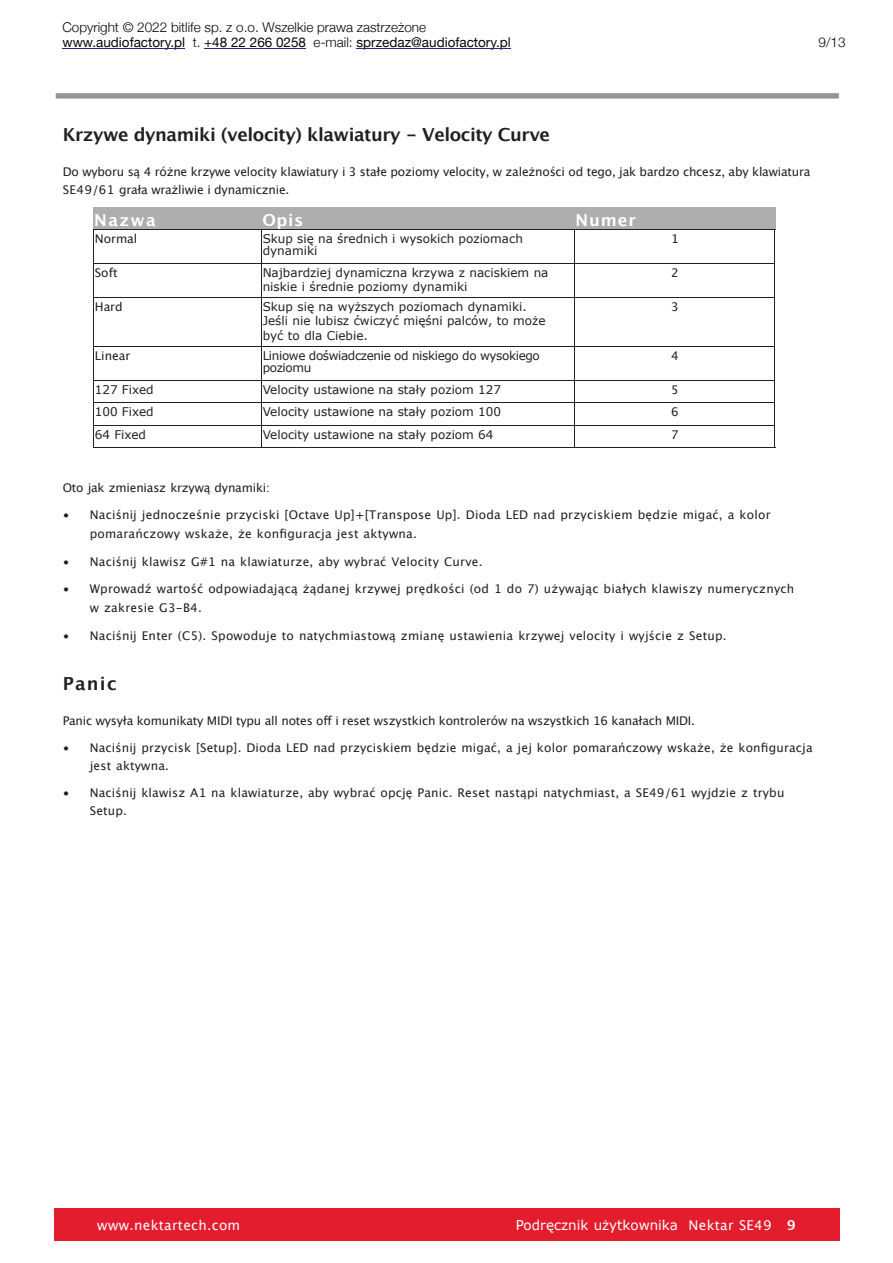
<style>
.page{position:relative;width:893px;height:1263px;background:#fff}
.page>*{position:absolute;margin:0;border:0;box-sizing:border-box;transform-origin:0 0}
.t1{font:700 18px "Lucida Grande";letter-spacing:-.025em;color:#231f20}
.t2{font:700 16.5px "Lucida Grande";letter-spacing:.06em;color:#fff}
.t3{font:300 13.5px/15.3px "Helvetica Neue";color:#080704}
.t4{font:13.5px "Verdana";color:#fff}
.t5{font:13.5px "Lucida Grande";letter-spacing:.025em;color:#fff}
.t6{font:12px/19.5px "Lucida Grande";letter-spacing:.015em;color:#231f20}
.t7{font:12px/14.5px "Verdana";color:#231f20}
.t8{font:12px/18px "Lucida Grande";letter-spacing:-.015em;color:#231f20}
.t9{font:12px/12px "Verdana";letter-spacing:-.03em;color:#231f20}
.s1{font-weight:400}
.s2{font-family:"Lucida Grande"}
.s3{font-family:"Lucida Grande";font-weight:700}
</style>
<div class="page">
<div style="left:54px;top:1208px;width:785px;height:32px;background:#e31d2d"></div>
<div style="left:56px;top:93px;width:783px;height:6px;background:#939598"></div>
<div style="left:93px;top:207px;width:168px;height:23px;background:#aeaeb0"></div>
<div style="left:261px;top:207px;width:313px;height:23px;background:#aeaeb0"></div>
<div style="left:574px;top:207px;width:201px;height:23px;background:#aeaeb0"></div>
<hr style="left:93px;top:230px;width:1px;height:217px;background:#231f20">
<hr style="left:261px;top:230px;width:1px;height:217px;background:#231f20">
<hr style="left:574px;top:230px;width:1px;height:217px;background:#231f20">
<hr style="left:774px;top:230px;width:1px;height:217px;background:#231f20">
<hr style="left:93px;top:229px;width:682px;height:1px;background:#231f20">
<hr style="left:94px;top:263px;width:680px;height:1px;background:#231f20">
<hr style="left:94px;top:297px;width:680px;height:1px;background:#231f20">
<hr style="left:94px;top:346px;width:680px;height:1px;background:#231f20">
<hr style="left:94px;top:380px;width:680px;height:1px;background:#231f20">
<hr style="left:94px;top:402px;width:680px;height:1px;background:#231f20">
<hr style="left:94px;top:425px;width:680px;height:1px;background:#231f20">
<hr style="left:93px;top:447px;width:682px;height:1px;background:#231f20">
<hr style="left:62px;top:48px;width:123px;height:1px;background:#2b2978">
<hr style="left:204px;top:48px;width:102px;height:1px;background:#2b2978">
<hr style="left:356px;top:48px;width:155px;height:1px;background:#2b2978">
<p class="t3" style="left:62px;top:19px;width:450px">Copyright © 2022 bitlife sp. z o.o. Wszelkie prawa zastrzeżone <span class="s1">www.audiofactory.pl</span> t. <span class="s1">+48 22 266 0258</span> e-mail: <span class="s1">sprzedaz@audiofactory.pl</span></p>
<p class="t3" style="left:818px;top:34px;width:29px">9/13</p>
<h1 class="t1" style="left:63px;top:127px;width:489px">Krzywe dynamiki (velocity) klawiatury - Velocity Curve</h1>
<p class="t8" style="left:63px;top:164px;width:749px">Do wyboru są 4 różne krzywe velocity klawiatury i 3 stałe poziomy velocity, w zależności od tego, jak bardzo chcesz, aby klawiatura<br>SE49/61 grała wrażliwie i dynamicznie.</p>
<h2 class="t2" style="left:94px;top:213px;width:63px">Nazwa</h2>
<h2 class="t2" style="left:262px;top:213px;width:43px">Opis</h2>
<h2 class="t2" style="left:575px;top:213px;width:62px">Numer</h2>
<p class="t6" style="left:95px;top:230px;width:44px">Normal</p>
<p class="t7" style="left:263px;top:234px;width:262px;line-height:12px">Skup się na średnich i wysokich poziomach dynamiki</p>
<p class="t6" style="left:671px;top:230px;width:9px">1</p>
<p class="t6" style="left:95px;top:263px;width:24px">Soft</p>
<p class="t7" style="left:263px;top:266px;width:287px">Najbardziej dynamiczna krzywa z naciskiem na niskie i średnie poziomy dynamiki</p>
<p class="t6" style="left:671px;top:263px;width:9px">2</p>
<p class="t6" style="left:95px;top:297px;width:29px">Hard</p>
<p class="t7" style="left:263px;top:300px;width:284px">Skup się na wyższych poziomach dynamiki.<br>Jeśli nie lubisz ćwiczyć mięśni palców, to może być to dla Ciebie.</p>
<p class="t6" style="left:671px;top:297px;width:9px">3</p>
<p class="t6" style="left:95px;top:347px;width:37px">Linear</p>
<p class="t9" style="left:263px;top:351px;width:279px">Liniowe doświadczenie od niskiego do wysokiego poziomu</p>
<p class="t6" style="left:671px;top:347px;width:9px">4</p>
<p class="t7" style="left:95px;top:383px;width:60px">127 Fixed</p>
<p class="t7" style="left:263px;top:383px;width:240px">Velocity ustawione na stały poziom 127</p>
<p class="t6" style="left:671px;top:380px;width:9px">5</p>
<p class="t7" style="left:95px;top:405px;width:60px">100 Fixed</p>
<p class="t7" style="left:263px;top:405px;width:240px">Velocity ustawione na stały poziom 100</p>
<p class="t6" style="left:671px;top:403px;width:9px">6</p>
<p class="t7" style="left:95px;top:428px;width:53px">64 Fixed</p>
<p class="t7" style="left:263px;top:428px;width:232px">Velocity ustawione na stały poziom 64</p>
<p class="t6" style="left:671px;top:426px;width:9px">7</p>
<p class="t8" style="left:63px;top:479px;width:209px">Oto jak zmieniasz krzywą dynamiki:</p>
<p class="t6" style="left:90px;top:505px;width:682px;text-indent:-27px">• Naciśnĳ jednocześnie przyciski [Octave Up]+[Transpose Up]. Dioda LED nad przyciskiem będzie migać, a kolor pomarańczowy wskaże, że konfiguracja jest aktywna.</p>
<p class="t6" style="left:63px;top:552px;width:421px">• Naciśnĳ klawisz G#1 na klawiaturze, aby wybrać Velocity Curve.</p>
<p class="t6" style="left:90px;top:580px;width:706px;text-indent:-27px">• Wprowadź wartość odpowiadającą żądanej krzywej prędkości (od 1 do 7) używając białych klawiszy numerycznych w zakresie G3-B4.</p>
<p class="t6" style="left:63px;top:626px;width:665px">• Naciśnĳ Enter (C5). Spowoduje to natychmiastową zmianę ustawienia krzywej velocity i wyjście z Setup.</p>
<h1 class="t1" style="left:63px;top:676px;width:55px">Panic</h1>
<p class="t8" style="left:63px;top:712px;width:634px">Panic wysyła komunikaty MIDI typu all notes off i reset wszystkich kontrolerów na wszystkich 16 kanałach MIDI.</p>
<p class="t6" style="left:90px;top:740px;width:724px;line-height:18px;text-indent:-27px">• Naciśnĳ przycisk [Setup]. Dioda LED nad przyciskiem będzie migać, a jej kolor pomarańczowy wskaże, że konfiguracja jest aktywna.</p>
<p class="t6" style="left:90px;top:785px;width:696px;line-height:18px;text-indent:-27px">• Naciśnĳ klawisz A1 na klawiaturze, aby wybrać opcję Panic. Reset nastąpi natychmiast, a SE49/61 wyjdzie z trybu<br>Setup.</p>
<p class="t5" style="left:97px;top:1219px;width:144px">www.nektartech.com</p>
<p class="t4" style="left:516px;top:1219px;width:281px">Podręcznik użytkownika <span class="s2">Nektar SE49</span> <span class="s3">9</span></p>
</div>
